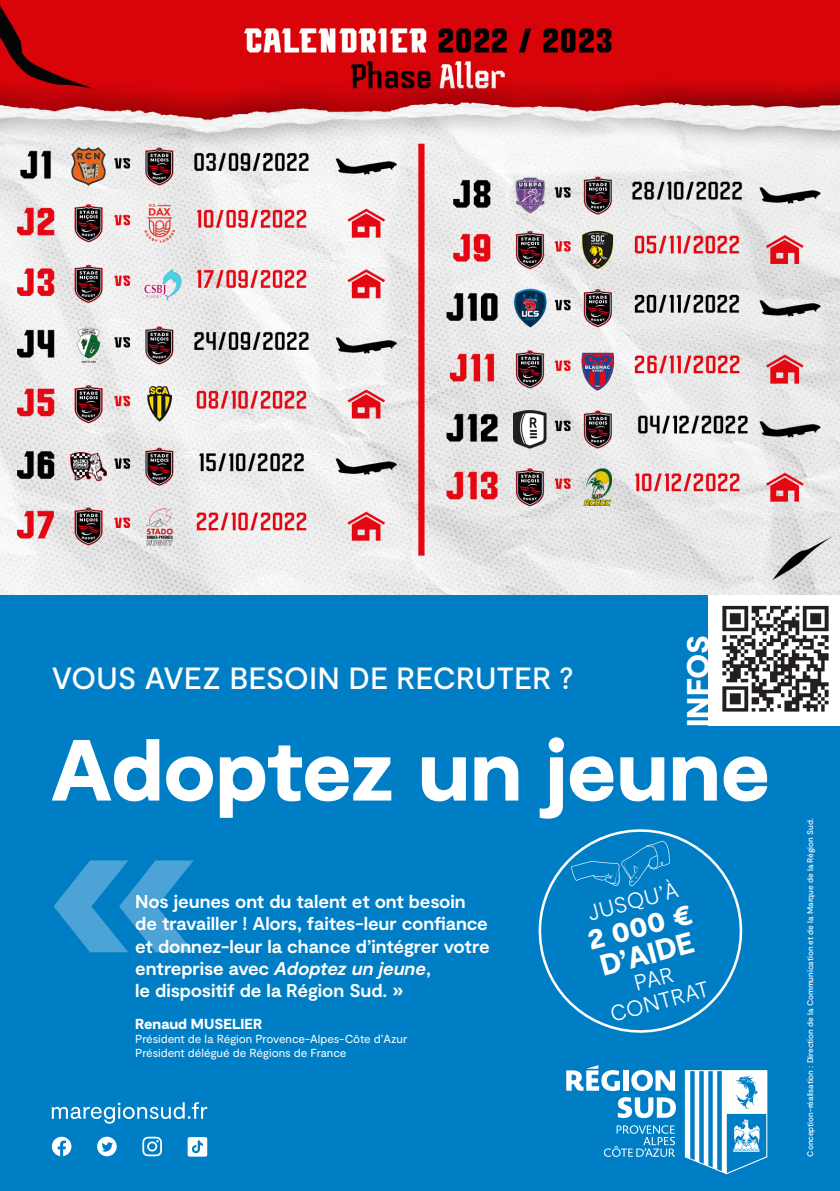
<style>
.page{position:relative;width:840px;height:1191px;background:#fff}
.page>*{position:absolute;margin:0;border:0;box-sizing:border-box;transform-origin:0 0}
.t1{font:900 86.4px "Moderat";letter-spacing:-.005em;color:#fff}
.t2{font:900 30.8px "Moderat";color:#fff}
.t3{font:500 30.6px "Moderat";letter-spacing:-.005em;color:#fff}
.t4{font:900 29.6px/28.6px "Moderat";color:#fff}
.t5{font:300 22.2px/23.2px "Moderat";color:#fff;text-align:center}
.t6{font:700 18.6px/22.2px "Moderat";letter-spacing:-.005em;color:#fff}
.t7{font:900 14.6px "Moderat";color:#fff}
.t8{font:11.6px/14px "Moderat";letter-spacing:-.01em;color:#fff}
.t9{font:500 8.2px "Moderat";letter-spacing:-.005em;color:#fff}
.s1{font-style:italic}
</style>
<div class="page">
<img style="left:0;top:0;width:839px;height:595px">
<div style="left:0;top:595px;width:839px;height:596px;background:#007ec5"></div>
<svg style="left:54px;top:860px;width:139px;height:92px"></svg>
<svg style="left:538px;top:829px;width:205px;height:204px"></svg>
<svg style="left:570px;top:840px;width:99px;height:46px"></svg>
<svg style="left:604px;top:1125px;width:70px;height:31px"></svg>
<div style="left:623px;top:1070px;width:5px;height:20px;background:#fff"></div>
<svg style="left:631px;top:1070px;width:43px;height:21px"></svg>
<svg style="left:617px;top:1097px;width:58px;height:21px"></svg>
<svg style="left:566px;top:1065px;width:53px;height:26px"></svg>
<svg style="left:684px;top:1070px;width:82px;height:104px"></svg>
<img style="left:708px;top:595px;width:131px;height:130px">
<svg style="left:52px;top:1102px;width:155px;height:21px"></svg>
<svg style="left:52px;top:1136px;width:19px;height:20px"></svg>
<svg style="left:142px;top:1136px;width:20px;height:20px"></svg>
<svg style="left:97px;top:1136px;width:20px;height:20px"></svg>
<svg style="left:187px;top:1137px;width:20px;height:19px"></svg>
<img style="left:839px;top:0;width:1px;height:1191px">
<p class="t3" style="left:52px;top:660px;width:523px">VOUS AVEZ BESOIN DE RECRUTER ?</p>
<p class="t2" style="left:679px;top:727px;width:94px;rotate:-90deg">INFOS</p>
<p class="t1" style="left:50px;top:720px;width:721px">Adoptez un jeune</p>
<p class="t6" style="left:135px;top:891px;width:355px">Nos jeunes ont du talent et ont besoin de travailler ! Alors, faites-leur confiance et donnez-leur la chance d’intégrer votre entreprise avec <span class="s1">Adoptez un jeune</span>,<br>le dispositif de la Région Sud. »</p>
<p class="t7" style="left:135px;top:1015px;width:129px">Renaud MUSELIER</p>
<p class="t8" style="left:135px;top:1031px;width:273px">Président de la Région Provence-Alpes-Côte d’Azur<br>Président délégué de Régions de France</p>
<p class="t5" style="left:584px;top:902px;width:95px;rotate:-15deg">JUSQU’À</p>
<p class="t4" style="left:584px;top:928px;width:108px;rotate:-15deg">2 000 €<br>D’AIDE</p>
<p class="t5" style="left:601px;top:981px;width:103px;rotate:-15deg">PAR<br>CONTRAT</p>
<p class="t9" style="left:804px;top:1156px;width:340px;rotate:-90deg">Conception-réalisation : Direction de la Communication et de la Marque de la Région Sud.</p>
</div>
